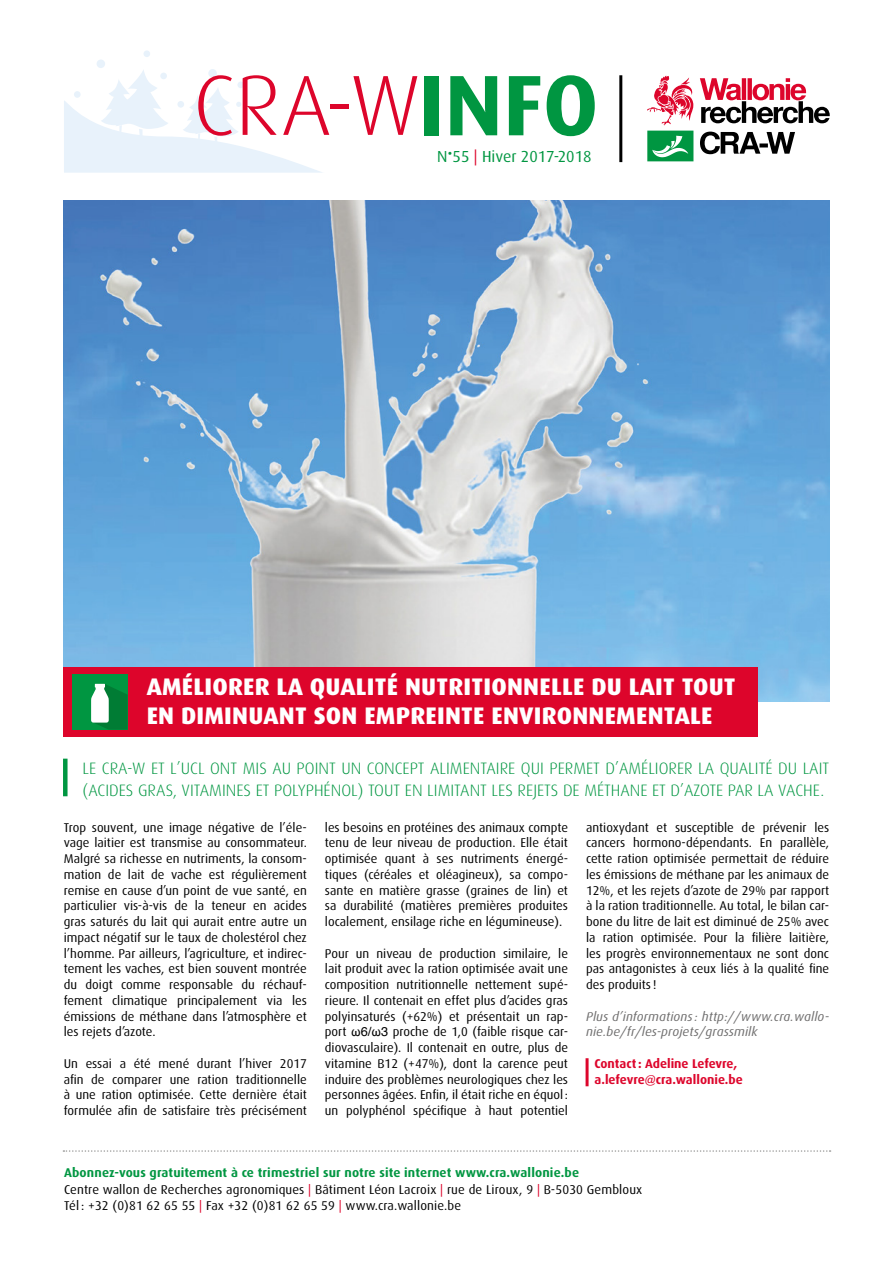
<style>
.page{position:relative;width:893px;height:1263px;background:#fff}
.page>*{position:absolute;margin:0;border:0;box-sizing:border-box;transform-origin:0 0}
.TITRE_1{font:800 24px/28.8px "Dax";letter-spacing:.01em;color:#fff}
.BODY{font:300 16.5px/22.5px "Dax";color:#009641}
.t1{font:16.05px "Dax";color:#009641}
.t2{font:12.75px/15.8px "Dax";color:#000;text-align:justify}
.t3{font:700 12.75px "Dax";letter-spacing:.01em;color:#009641}
.t4{font:italic 12.75px/15.8px "Dax";letter-spacing:.01em;color:#706f6f}
.t5{font:700 12.75px "Dax";color:#dd052b}
.s1{color:#dd052b}
.s2{font-family:"Helvetica"}
</style>
<div class="page">
<div style="left:144px;top:50px;width:6px;height:7px;background:#e8f2fb;border-radius:50%"></div>
<div style="left:97px;top:60px;width:8px;height:8px;background:#e8f2fb;border-radius:50%"></div>
<img style="left:64px;top:200px;width:765px;height:502px">
<hr style="left:586px;top:1058px;width:3px;height:28px;background:#dd052b">
<div style="left:63px;top:759px;width:5px;height:37px;background:#009641"></div>
<div style="left:64px;top:667px;width:694px;height:70px;background:#dd052b"></div>
<svg style="left:63px;top:1150px;width:768px;height:2px"></svg>
<svg style="left:647px;top:76px;width:46px;height:49px"></svg>
<svg style="left:647px;top:131px;width:46px;height:30px"></svg>
<svg style="left:700px;top:132px;width:95px;height:22px"></svg>
<svg style="left:700px;top:78px;width:130px;height:45px"></svg>
<svg style="left:64px;top:69px;width:265px;height:104px"></svg>
<hr style="left:330px;top:104px;width:19px;height:4px;background:#dd052b">
<svg style="left:353px;top:76px;width:64px;height:59px"></svg>
<div style="left:424px;top:76px;width:14px;height:59px;background:#009641"></div>
<svg style="left:450px;top:76px;width:47px;height:59px"></svg>
<svg style="left:509px;top:76px;width:31px;height:59px"></svg>
<svg style="left:547px;top:75px;width:48px;height:61px"></svg>
<hr style="left:619px;top:75px;width:3px;height:87px;background:#000">
<div style="left:72px;top:674px;width:56px;height:56px;background:#009641"></div>
<svg style="left:91px;top:684px;width:37px;height:46px"></svg>
<p class="t1" style="left:437px;top:148px;width:156px">N•55 <span class="s1">|</span> Hiver 2017-2018</p>
<p class="TITRE_1" style="left:147px;top:673px;width:590px">AMÉLIORER LA QUALITÉ NUTRITIONNELLE DU LAIT TOUT<br>EN DIMINUANT SON EMPREINTE ENVIRONNEMENTALE</p>
<p class="BODY" style="left:83px;top:757px;width:748px">LE CRA-W ET L’UCL ONT MIS AU POINT UN CONCEPT ALIMENTAIRE QUI PERMET D’AMÉLIORER LA QUALITÉ DU LAIT (ACIDES GRAS, VITAMINES ET POLYPHÉNOL) TOUT EN LIMITANT LES REJETS DE MÉTHANE ET D’AZOTE PAR LA VACHE.</p>
<p class="t2" style="left:64px;top:819px;width:245px">Trop souvent, une image négative de l’éle&shy;vage laitier est transmise au consommateur.<br>Malgré sa richesse en nutriments, la consom&shy;mation de lait de vache est régulièrement remise en cause d’un point de vue santé, en particulier vis-à-vis de la teneur en acides gras saturés du lait qui aurait entre autre un impact négatif sur le taux de cholestérol chez l’homme. Par ailleurs, l’agriculture, et indirec&shy;tement les vaches, est bien souvent montrée du doigt comme responsable du réchauf&shy;fement climatique principalement via les émissions de méthane dans l’atmosphère et les rejets d’azote.</p>
<p class="t2" style="left:64px;top:1056px;width:245px">Un essai a été mené durant l’hiver 2017 afin de comparer une ration traditionnelle à une ration optimisée. Cette dernière était formulée afin de satisfaire très précisément</p>
<p class="t2" style="left:325px;top:819px;width:245px">les besoins en protéines des animaux compte tenu de leur niveau de production. Elle était optimisée quant à ses nutriments énergé&shy;tiques (céréales et oléagineux), sa compo&shy;sante en matière grasse (graines de lin) et sa durabilité (matières premières produites localement, ensilage riche en légumineuse).</p>
<p class="t2" style="left:325px;top:945px;width:245px">Pour un niveau de production similaire, le lait produit avec la ration optimisée avait une composition nutritionnelle nettement supé&shy;rieure. Il contenait en effet plus d’acides gras polyinsaturés (+62%) et présentait un rap&shy;port <span class="s2">ω6/ω3</span> proche de 1,0 (faible risque car&shy;diovasculaire). Il contenait en outre, plus de vitamine B12 (+47%), dont la carence peut induire des problèmes neurologiques chez les personnes âgées. Enfin, il était riche en équol: un polyphénol spécifique à haut potentiel</p>
<p class="t2" style="left:586px;top:819px;width:245px">antioxydant et susceptible de prévenir les cancers hormono-dépendants. En parallèle, cette ration optimisée permettait de réduire les émissions de méthane par les animaux de 12%, et les rejets d’azote de 29% par rapport à la ration traditionnelle. Au total, le bilan car&shy;bone du litre de lait est diminué de 25% avec la ration optimisée. Pour la filière laitière, les progrès environnementaux ne sont donc pas antagonistes à ceux liés à la qualité fine des produits !</p>
<p class="t4" style="left:586px;top:1008px;width:245px">Plus d’informations : http://www.cra.wallo&shy;nie.be/fr/les-projets/grassmilk</p>
<p class="t5" style="left:595px;top:1056px;width:144px">Contact : Adeline Lefevre,</p>
<p class="t5" style="left:595px;top:1072px;width:150px">a.lefevre@cra.wallonie.be</p>
<p class="t3" style="left:64px;top:1165px;width:516px">Abonnez-vous gratuitement à ce trimestriel sur notre site internet www.cra.wallonie.be</p>
<p class="t2" style="left:64px;top:1181px;width:580px;line-height:16.5px">Centre wallon de Recherches agronomiques <span class="s1">|</span> Bâtiment Léon Lacroix <span class="s1">|</span> rue de Liroux, 9 <span class="s1">|</span> B-5030 Gembloux<br>Tél : +32 (0)81 62 65 55 <span class="s1">|</span> Fax +32 (0)81 62 65 59 <span class="s1">|</span> www.cra.wallonie.be</p>
</div>
